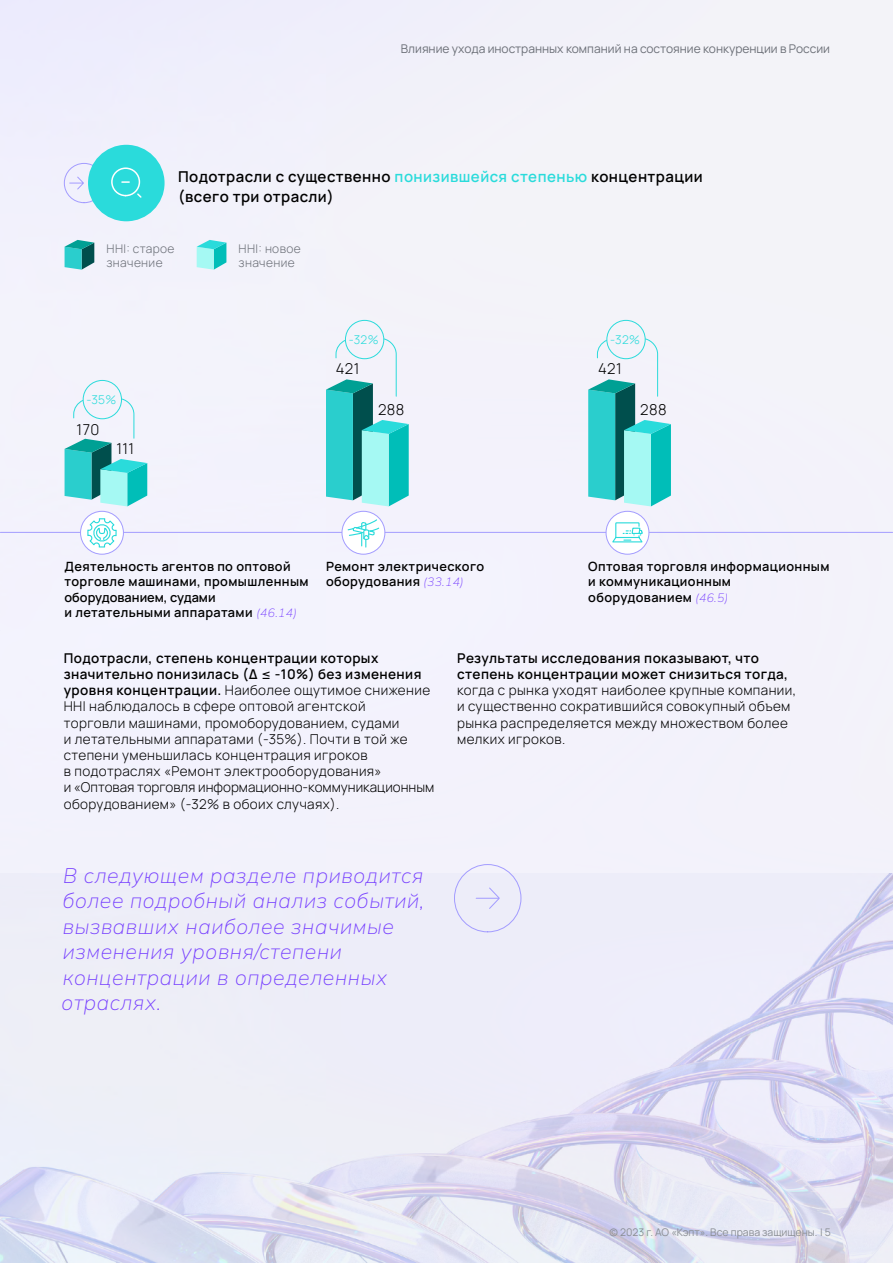
<style>
.page{position:relative;width:893px;height:1263px;background:#fff}
.page>*{position:absolute;margin:0;border:0;box-sizing:border-box;transform-origin:0 0}
.t1{font:italic 200 21px/25.5px "Mulish";letter-spacing:.03em;color:#7740ff}
.t2{font:600 15px/19.5px "Manrope";letter-spacing:.03em;color:#000}
.t3{font:300 15px "Manrope";letter-spacing:.03em;color:#000}
.t4{font:300 13.5px/16.2px "Manrope";letter-spacing:.03em;color:#000}
.t5{font:600 13.5px/16.2px "Manrope";letter-spacing:.03em;color:#000}
.t6{font:600 12.75px/15.3px "Manrope";letter-spacing:.03em;color:#000}
.t7{font:12px "Manrope";color:#6b6f77}
.t8{font:300 12px/14.4px "Manrope";letter-spacing:.03em;color:#6b6f77}
.t9{font:300 12px "Manrope";color:#2adbdb}
.t10{font:10.5px "Manrope";color:#898d93}
.s1{color:#2adbdb}
.s2{font-family:"Mulish";font-weight:200;font-style:italic;font-size:12px;color:#7740ff}
.s3{font-weight:600}
</style>
<div class="page">
<img style="left:327px;top:658px;width:566px;height:605px">
<div style="left:0;top:30px;width:327px;height:628px;background:#f3f2fc"></div>
<div style="left:327px;top:30px;width:566px;height:628px;background:#f3f3f9"></div>
<svg style="left:65px;top:240px;width:29px;height:30px"></svg>
<svg style="left:197px;top:240px;width:29px;height:30px"></svg>
<hr style="left:0;top:532px;width:893px;height:1px;background:#a39cff">
<div style="left:81px;top:511px;width:42px;height:43px;background:#fff;border-radius:50%"></div>
<div style="left:80px;top:511px;width:44px;height:44px;border:1px solid #a39cff;border-radius:50%"></div>
<svg style="left:342px;top:511px;width:43px;height:43px"></svg>
<div style="left:342px;top:511px;width:43px;height:44px;border:1px solid #a39cff;border-radius:50%"></div>
<div style="left:606px;top:511px;width:43px;height:43px;background:#fff;border-radius:50%"></div>
<div style="left:606px;top:511px;width:43px;height:44px;border:1px solid #a39cff;border-radius:50%"></div>
<div style="left:83px;top:380px;width:39px;height:39px;border:1px solid #2adbdb;border-radius:50%"></div>
<div style="left:345px;top:320px;width:39px;height:39px;border:1px solid #2adbdb;border-radius:50%"></div>
<div style="left:606px;top:320px;width:40px;height:39px;border:1px solid #2adbdb;border-radius:50%"></div>
<svg style="left:65px;top:398px;width:82px;height:108px"></svg>
<svg style="left:326px;top:338px;width:83px;height:168px"></svg>
<svg style="left:588px;top:338px;width:83px;height:168px"></svg>
<svg style="left:347px;top:518px;width:33px;height:29px"></svg>
<svg style="left:612px;top:522px;width:31px;height:21px"></svg>
<div style="left:88px;top:145px;width:77px;height:76px;background:#2adbdb;border-radius:50%"></div>
<svg style="left:64px;top:163px;width:78px;height:40px"></svg>
<svg style="left:454px;top:864px;width:68px;height:68px;background:#e9e8f9"></svg>
<svg style="left:87px;top:518px;width:30px;height:30px"></svg>
<p class="t7" style="left:401px;top:40px;width:431px">Влияние ухода иностранных компаний на состояние конкуренции в России</p>
<p class="t2" style="left:178px;top:166px;width:526px">Подотрасли с существенно <span class="s1">понизившейся степенью</span> концентрации (всего три отрасли)</p>
<p class="t8" style="left:107px;top:241px;width:69px">HHI: старое значение</p>
<p class="t8" style="left:239px;top:241px;width:64px">HHI: новое значение</p>
<p class="t9" style="left:86px;top:391px;width:31px">-35%</p>
<p class="t3" style="left:77px;top:419px;width:24px">170</p>
<p class="t3" style="left:116px;top:438px;width:19px">111</p>
<p class="t9" style="left:349px;top:331px;width:31px">-32%</p>
<p class="t9" style="left:610px;top:331px;width:31px">-32%</p>
<p class="t3" style="left:598px;top:358px;width:25px">421</p>
<p class="t3" style="left:336px;top:358px;width:25px">421</p>
<p class="t3" style="left:378px;top:399px;width:28px">288</p>
<p class="t3" style="left:640px;top:399px;width:28px">288</p>
<p class="t6" style="left:65px;top:558px;width:246px">Деятельность агентов по оптовой торговле машинами, промышленным оборудованием, судами<br>и летательными аппаратами <span class="s2">(46.14)</span></p>
<p class="t6" style="left:326px;top:558px;width:160px">Ремонт электрического оборудования <span class="s2">(33.14)</span></p>
<p class="t6" style="left:588px;top:558px;width:243px">Оптовая торговля информационным и коммуникационным оборудованием <span class="s2">(46.5)</span></p>
<p class="t4" style="left:64px;top:649px;width:372px"><span class="s3">Подотрасли, степень концентрации которых значительно понизилась (Δ ≤ -10%) без изменения уровня концентрации.</span> Наиболее ощутимое снижение HHI наблюдалось в сфере оптовой агентской<br>торговли машинами, промоборудованием, судами<br>и летательными аппаратами (-35%). Почти в той же степени уменьшилась концентрация игроков<br>в подотраслях «Ремонт электрооборудования»<br>и «Оптовая торговля информационно-коммуникационным оборудованием» (-32% в обоих случаях).</p>
<h1 class="t1" style="left:62px;top:862px;width:364px">В следующем разделе приводится более подробный анализ событий, вызвавших наиболее значимые изменения уровня/степени концентрации в определенных отраслях.</h1>
<p class="t5" style="left:457px;top:649px;width:332px">Результаты исследования показывают, что степень концентрации может снизиться тогда,</p>
<p class="t4" style="left:457px;top:682px;width:340px">когда с рынка уходят наиболее крупные компании, и существенно сократившийся совокупный объем рынка распределяется между множеством более мелких игроков.</p>
<p class="t10" style="left:610px;top:1225px;width:223px">© 2023 г. АО «Кэпт». Все права защищены. | 5</p>
</div>
